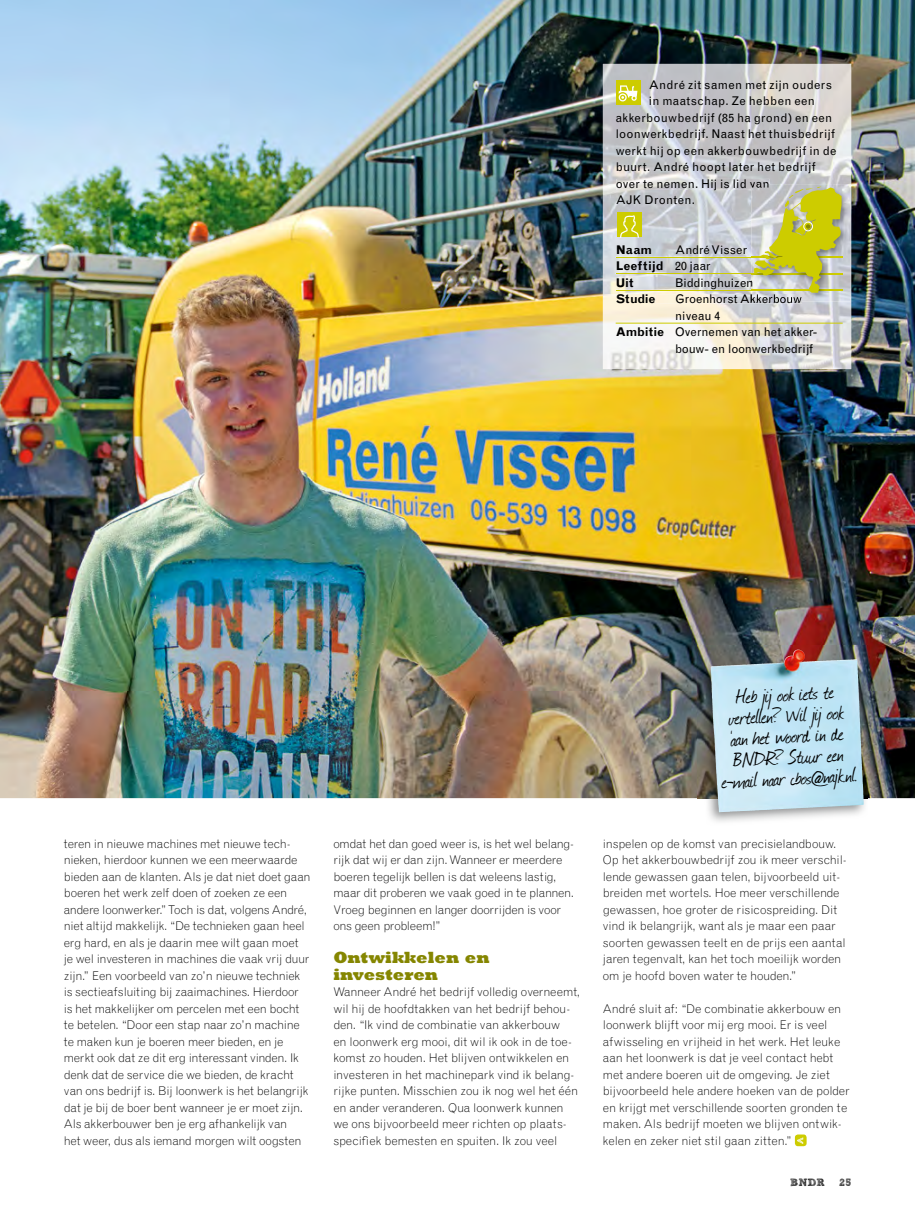
<style>
.page{position:relative;width:915px;height:1212px;background:#fff}
.page>*{position:absolute;margin:0;border:0;box-sizing:border-box;transform-origin:0 0}
.t1{font:24px/21px "Journal";color:#000;text-align:center}
.t2{font:800 16.5px/16.5px "Rockwell Std";color:#858600}
.t3{font:300 12px/16.5px "Grotesque MT Std";letter-spacing:-.015em;color:#000}
.t4{font:12px "Grotesque MT Std";letter-spacing:.02em;color:#000}
.t5{font:12px/16.5px "Grotesque MT Std";color:#000}
.t6{font:12px "Grotesque MT Std";letter-spacing:-.005em;color:#000}
.t7{font:12px "Grotesque MT Std";letter-spacing:-.01em;color:#000}
.t8{font:700 12px "Grotesque MT Std";color:#000}
.t9{font:700 10.5px "Sketch Block";letter-spacing:.02em;color:#000}
.s1{font-weight:700}
</style>
<div class="page">
<img style="left:0;top:0;width:914px;height:798px">
<svg style="left:794px;top:1134px;width:12px;height:12px"></svg>
<svg style="left:796px;top:1137px;width:7px;height:7px"></svg>
<img style="left:697px;top:646px;width:170px;height:176px">
<img style="left:710px;top:650px;width:87px;height:162px">
<img style="left:602px;top:64px;width:248px;height:305px">
<img style="left:616px;top:179px;width:153px;height:11px">
<img style="left:633px;top:278px;width:118px;height:11px">
<img style="left:655px;top:294px;width:146px;height:9px">
<hr style="left:615px;top:257px;width:227px;height:1px;background:#cdcc00">
<hr style="left:615px;top:273px;width:227px;height:1px;background:#cdcc00">
<hr style="left:615px;top:290px;width:227px;height:1px;background:#cdcc00">
<hr style="left:615px;top:323px;width:227px;height:1px;background:#cdcc00">
<div style="left:615px;top:80px;width:25px;height:25px;background:#cdcc00"></div>
<svg style="left:618px;top:85px;width:19px;height:16px"></svg>
<div style="left:617px;top:212px;width:24px;height:25px;background:#cdcc00"></div>
<svg style="left:620px;top:215px;width:18px;height:22px"></svg>
<img style="left:751px;top:184px;width:98px;height:117px">
<img style="left:751px;top:184px;width:18px;height:2px">
<img style="left:751px;top:294px;width:50px;height:7px">
<svg style="left:751px;top:186px;width:90px;height:107px;background:#c8c86b"></svg>
<div style="left:803px;top:222px;width:9px;height:9px;border:1px solid #fff;border-radius:50%"></div>
<p class="t4" style="left:648px;top:77px;width:185px">André zit samen met zijn ouders</p>
<p class="t4" style="left:648px;top:94px;width:167px">in maatschap. Ze hebben een</p>
<p class="t4" style="left:615px;top:110px;width:218px">akkerbouwbedrijf (85 ha grond) en een</p>
<p class="t4" style="left:615px;top:127px;width:221px">loonwerkbedrijf. Naast het thuisbedrijf</p>
<p class="t4" style="left:615px;top:143px;width:222px">werkt hij op een akkerbouwbedrijf in de</p>
<p class="t4" style="left:615px;top:160px;width:201px">buurt. André hoopt later het bedrijf</p>
<p class="t4" style="left:615px;top:176px;width:155px">over te nemen. Hij is lid van</p>
<p class="t4" style="left:615px;top:193px;width:81px">AJK Dronten.</p>
<p class="t5" style="left:615px;top:241px;width:133px;text-indent:60px">André Visser<br><span class="s1">Leeftijd</span> 20 jaar<br><span class="s1">Uit</span></p>
<p class="t8" style="left:615px;top:242px;width:38px">Naam</p>
<p class="t7" style="left:675px;top:275px;width:80px">Biddinghuizen</p>
<p class="t8" style="left:615px;top:292px;width:42px">Studie</p>
<p class="t6" style="left:675px;top:292px;width:128px">Groenhorst Akkerbouw</p>
<p class="t4" style="left:675px;top:308px;width:46px">niveau 4</p>
<p class="t5" style="left:615px;top:324px;width:203px"><span class="s1">Ambitie</span> Overnemen van het akker-</p>
<p class="t6" style="left:675px;top:341px;width:139px">bouw- en loonwerkbedrijf</p>
<p class="t3" style="left:64px;top:835px;width:248px">teren in nieuwe machines met nieuwe tech&shy;nieken, hierdoor kunnen we een meerwaarde bieden aan de klanten. Als je dat niet doet gaan boeren het werk zelf doen of zoeken ze een andere loonwerker.” Toch is dat, volgens André, niet altijd makkelijk. “De technieken gaan heel erg hard, en als je daarin mee wilt gaan moet je wel investeren in machines die vaak vrij duur zijn.” Een voorbeeld van zo’n nieuwe techniek is sectieafsluiting bij zaaimachines. Hierdoor<br>is het makkelijker om percelen met een bocht te betelen. “Door een stap naar zo’n machine te maken kun je boeren meer bieden, en je merkt ook dat ze dit erg interessant vinden. Ik denk dat de service die we bieden, de kracht van ons bedrijf is. Bij loonwerk is het belangrijk dat je bij de boer bent wanneer je er moet zijn.<br>Als akkerbouwer ben je erg afhankelijk van<br>het weer, dus als iemand morgen wilt oogsten</p>
<p class="t3" style="left:333px;top:835px;width:242px">omdat het dan goed weer is, is het wel belang&shy;rijk dat wij er dan zijn. Wanneer er meerdere boeren tegelijk bellen is dat weleens lastig, maar dit proberen we vaak goed in te plannen.<br>Vroeg beginnen en langer doorrijden is voor ons geen probleem!”</p>
<h2 class="t2" style="left:333px;top:949px;width:158px">Ontwikkelen en investeren</h2>
<p class="t3" style="left:333px;top:984px;width:248px">Wanneer André het bedrijf volledig overneemt, wil hij de hoofdtakken van het bedrijf behou&shy;den. “Ik vind de combinatie van akkerbouw<br>en loonwerk erg mooi, dit wil ik ook in de toe&shy;komst zo houden. Het blijven ontwikkelen en investeren in het machinepark vind ik belang&shy;rijke punten. Misschien zou ik nog wel het één en ander veranderen. Qua loonwerk kunnen we ons bijvoorbeeld meer richten op plaats&shy;specifiek bemesten en spuiten. Ik zou veel</p>
<h1 class="t1" style="left:716px;top:687px;width:138px;rotate:-3deg">Heb jij ook iets te vertellen? Wil jij ook ‘aan het woord’ in de<br>BNDR? Stuur een e-mail naar cbos@najk.nl.</h1>
<p class="t3" style="left:602px;top:835px;width:245px">inspelen op de komst van precisielandbouw.<br>Op het akkerbouwbedrijf zou ik meer verschil&shy;lende gewassen gaan telen, bijvoorbeeld uit&shy;breiden met wortels. Hoe meer verschillende gewassen, hoe groter de risicospreiding. Dit vind ik belangrijk, want als je maar een paar soorten gewassen teelt en de prijs een aantal jaren tegenvalt, kan het toch moeilijk worden om je hoofd boven water te houden.”</p>
<p class="t3" style="left:602px;top:1000px;width:248px">André sluit af: “De combinatie akkerbouw en loonwerk blijft voor mij erg mooi. Er is veel afwisseling en vrijheid in het werk. Het leuke aan het loonwerk is dat je veel contact hebt met andere boeren uit de omgeving. Je ziet bijvoorbeeld hele andere hoeken van de polder en krijgt met verschillende soorten gronden te maken. Als bedrijf moeten we blijven ontwik&shy;kelen en zeker niet stil gaan zitten.”</p>
<p class="t9" style="left:790px;top:1176px;width:36px">BNDR</p>
<p class="t9" style="left:839px;top:1176px;width:13px">25</p>
</div>
